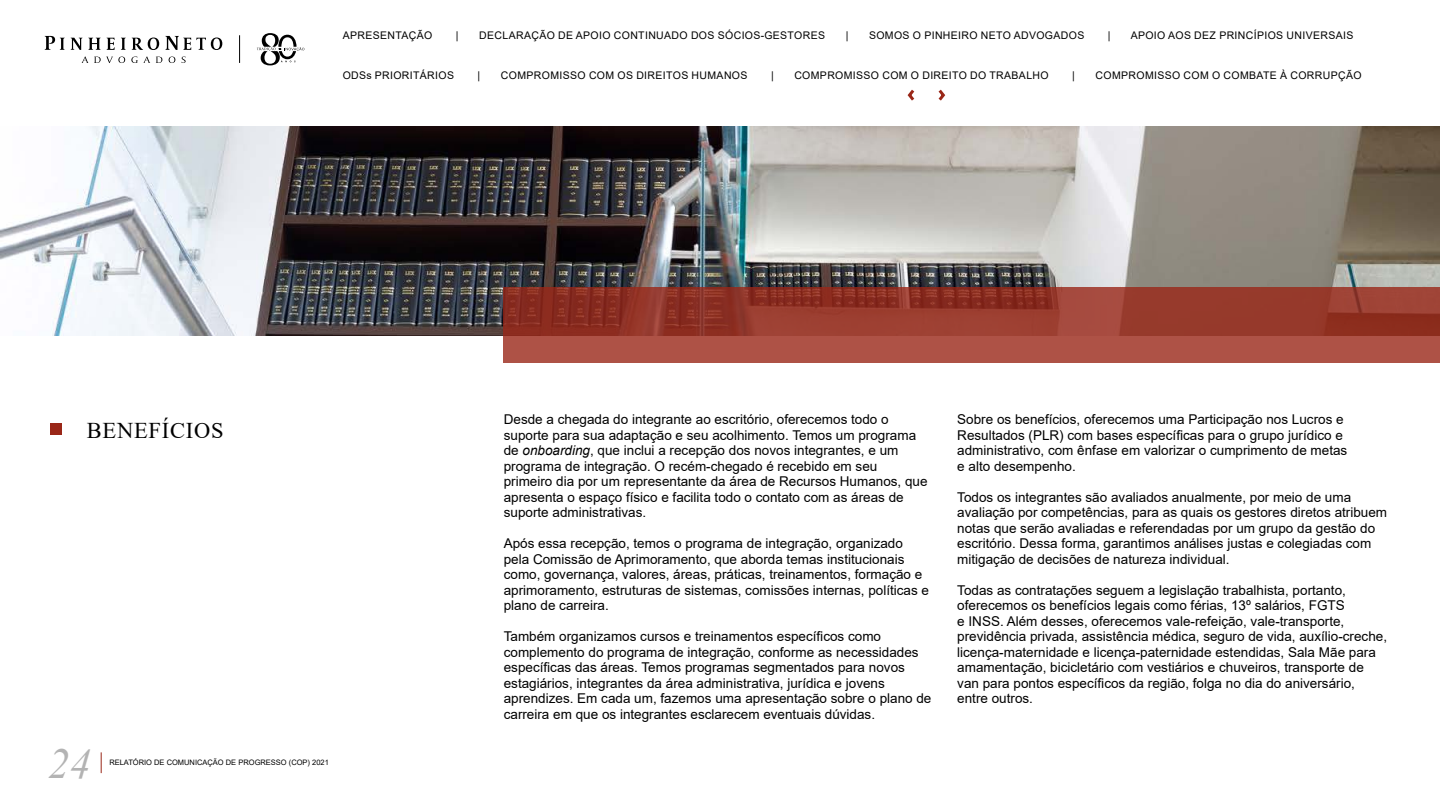
<style>
.page{position:relative;width:1440px;height:810px;background:#fff}
.page>*{position:absolute;margin:0;border:0;box-sizing:border-box;transform-origin:0 0}
.t1{font:italic 42.75px "Times New Roman";color:#b3b3b3}
.t2{font:22.5px "Times New Roman";letter-spacing:.035em;color:#000}
.t3{font:13.5px/15.5px "Arial";color:#000}
.t4{font:10.5px "Arial";letter-spacing:.035em;color:#000}
.t5{font:7.5px "Arial";color:#000}
.s1{font-style:italic}
</style>
<div class="page">
<svg style="left:907px;top:89px;width:8px;height:12px"></svg>
<svg style="left:938px;top:89px;width:8px;height:12px"></svg>
<svg style="left:71px;top:38px;width:11px;height:12px"></svg>
<svg style="left:88px;top:38px;width:13px;height:12px"></svg>
<svg style="left:107px;top:38px;width:8px;height:12px"></svg>
<svg style="left:121px;top:38px;width:5px;height:12px"></svg>
<svg style="left:132px;top:38px;width:27px;height:12px"></svg>
<svg style="left:45px;top:36px;width:20px;height:14px"></svg>
<svg style="left:165px;top:36px;width:57px;height:14px"></svg>
<svg style="left:82px;top:56px;width:6px;height:7px"></svg>
<svg style="left:94px;top:57px;width:31px;height:6px"></svg>
<svg style="left:131px;top:56px;width:19px;height:7px"></svg>
<svg style="left:156px;top:57px;width:6px;height:6px"></svg>
<svg style="left:169px;top:57px;width:6px;height:6px"></svg>
<svg style="left:181px;top:57px;width:5px;height:6px"></svg>
<svg style="left:239px;top:35px;width:1px;height:28px"></svg>
<svg style="left:257px;top:33px;width:47px;height:32px"></svg>
<svg style="left:101px;top:752px;width:1px;height:21px"></svg>
<img style="left:0;top:127px;width:1440px;height:208px">
<div style="left:50px;top:424px;width:12px;height:11px;background:#9a2718"></div>
<svg style="left:504px;top:287px;width:936px;height:76px;background:#9d4034"></svg>
<p class="t4" style="left:343px;top:28px;width:91px">APRESENTAÇÃO</p>
<p class="t4" style="left:456px;top:28px;width:4px">|</p>
<p class="t4" style="left:479px;top:28px;width:347px">DECLARAÇÃO DE APOIO CONTINUADO DOS SÓCIOS-GESTORES</p>
<p class="t4" style="left:846px;top:28px;width:4px">|</p>
<p class="t4" style="left:869px;top:28px;width:217px">SOMOS O PINHEIRO NETO ADVOGADOS</p>
<p class="t4" style="left:1108px;top:28px;width:4px">|</p>
<p class="t4" style="left:1131px;top:28px;width:224px">APOIO AOS DEZ PRINCÍPIOS UNIVERSAIS</p>
<p class="t4" style="left:343px;top:68px;width:113px">ODSs PRIORITÁRIOS</p>
<p class="t4" style="left:478px;top:68px;width:4px">|</p>
<p class="t4" style="left:501px;top:68px;width:248px">COMPROMISSO COM OS DIREITOS HUMANOS</p>
<p class="t4" style="left:771px;top:68px;width:4px">|</p>
<p class="t4" style="left:794px;top:68px;width:256px">COMPROMISSO COM O DIREITO DO TRABALHO</p>
<p class="t4" style="left:1072px;top:68px;width:4px">|</p>
<p class="t4" style="left:1096px;top:68px;width:268px">COMPROMISSO COM O COMBATE À CORRUPÇÃO</p>
<h2 class="t2" style="left:87px;top:414px;width:139px">BENEFÍCIOS</h2>
<h1 class="t1" style="left:48px;top:735px;width:44px">24</h1>
<p class="t5" style="left:109px;top:757px;width:221px">RELATÓRIO DE COMUNICAÇÃO DE PROGRESSO (COP) 2021</p>
<p class="t3" style="left:504px;top:411px;width:425px">Desde a chegada do integrante ao escritório, oferecemos todo o suporte para sua adaptação e seu acolhimento. Temos um programa de <span class="s1">onboarding</span>, que inclui a recepção dos novos integrantes, e um programa de integração. O recém-chegado é recebido em seu primeiro dia por um representante da área de Recursos Humanos, que apresenta o espaço físico e facilita todo o contato com as áreas de suporte administrativas.</p>
<p class="t3" style="left:504px;top:536px;width:427px">Após essa recepção, temos o programa de integração, organizado pela Comissão de Aprimoramento, que aborda temas institucionais como, governança, valores, áreas, práticas, treinamentos, formação e aprimoramento, estruturas de sistemas, comissões internas, políticas e plano de carreira.</p>
<p class="t3" style="left:504px;top:629px;width:429px">Também organizamos cursos e treinamentos específicos como complemento do programa de integração, conforme as necessidades específicas das áreas. Temos programas segmentados para novos estagiários, integrantes da área administrativa, jurídica e jovens aprendizes. Em cada um, fazemos uma apresentação sobre o plano de carreira em que os integrantes esclarecem eventuais dúvidas.</p>
<p class="t3" style="left:957px;top:411px;width:392px">Sobre os benefícios, oferecemos uma Participação nos Lucros e Resultados (PLR) com bases específicas para o grupo jurídico e administrativo, com ênfase em valorizar o cumprimento de metas e alto desempenho.</p>
<p class="t3" style="left:957px;top:489px;width:431px">Todos os integrantes são avaliados anualmente, por meio de uma avaliação por competências, para as quais os gestores diretos atribuem notas que serão avaliadas e referendadas por um grupo da gestão do escritório. Dessa forma, garantimos análises justas e colegiadas com mitigação de decisões de natureza individual.</p>
<p class="t3" style="left:957px;top:582px;width:431px">Todas as contratações seguem a legislação trabalhista, portanto, oferecemos os benefícios legais como férias, 13º salários, FGTS<br>e INSS. Além desses, oferecemos vale-refeição, vale-transporte, previdência privada, assistência médica, seguro de vida, auxílio-creche, licença-maternidade e licença-paternidade estendidas, Sala Mãe para amamentação, bicicletário com vestiários e chuveiros, transporte de van para pontos específicos da região, folga no dia do aniversário, entre outros.</p>
</div>
